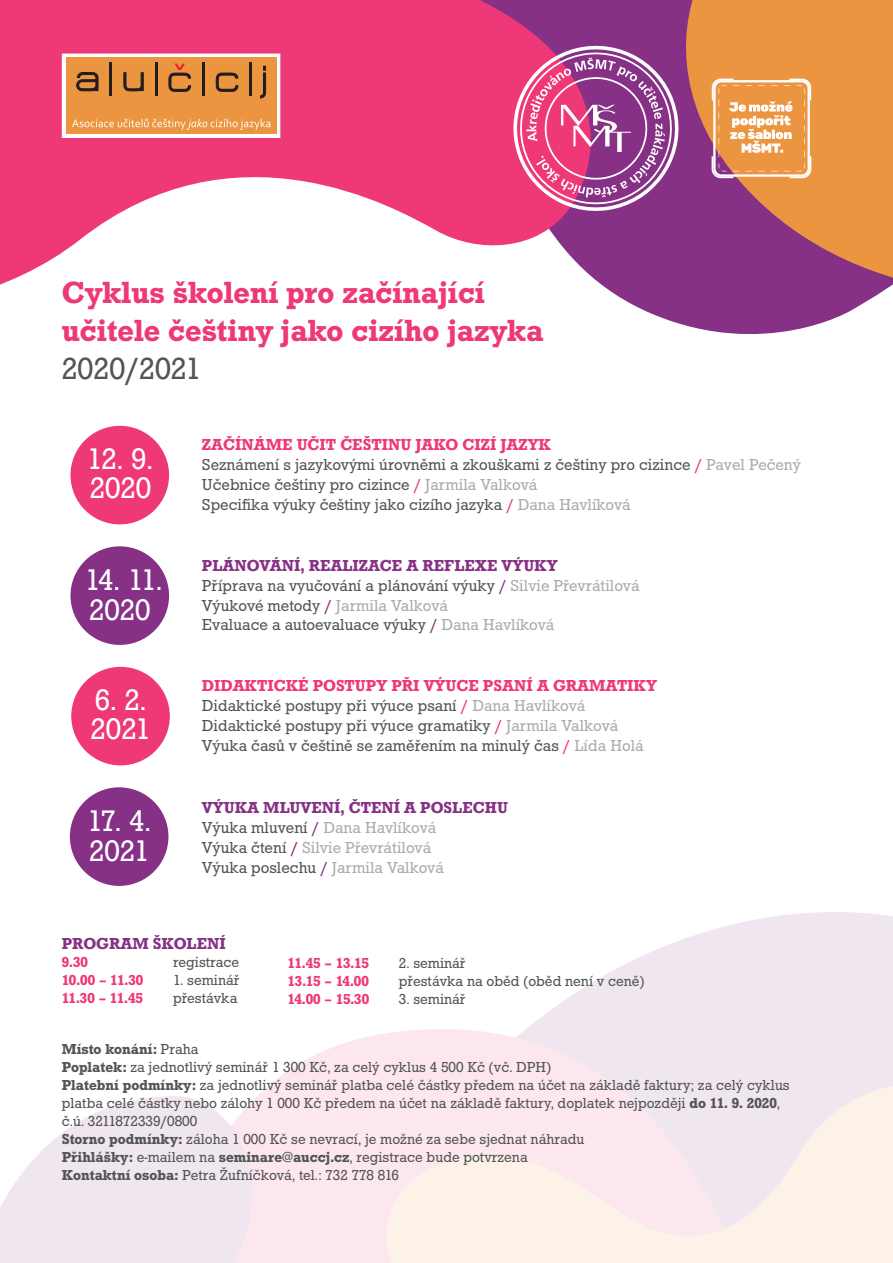
<style>
.page{position:relative;width:893px;height:1263px;background:#fff}
.page>*{position:absolute;margin:0;border:0;box-sizing:border-box;transform-origin:0 0}
.t1{font:500 31.65px/38.1px "Roctus TOT";color:#ee3877}
.t2{font:31.65px "Roctus TOT";color:#535454}
.t3{font:30.75px "Roctus TOT";color:#fff}
.t4{font:16.5px/19.8px "Roctus TOT";color:#535454}
.t5{font:16.5px/19.8px "Roctus TOT";color:#ababab}
.t6{font:500 16.5px "Roctus TOT";color:#863186}
.t7{font:15px/18px "Roctus TOT";color:#535454}
.t8{font:500 15px "Roctus TOT";letter-spacing:-.015em;color:#ee3877}
.s1{font-weight:500;color:#ee3877}
.s2{color:#ee3877}
.s3{color:#ababab}
.s4{font-weight:500;color:#863186}
.s5{color:#863186}
.s6{color:#535454}
.s7{font-weight:500}
</style>
<div class="page">
<svg style="left:554px;top:912px;width:339px;height:152px;fill:#f0e6f0"></svg>
<svg style="left:258px;top:1008px;width:531px;height:255px;fill:#fde7ef"></svg>
<svg style="left:382px;top:1064px;width:511px;height:199px;background:#f9ebec"></svg>
<svg style="left:0;top:1096px;width:298px;height:167px;background:#f4e9f1"></svg>
<svg style="left:0;top:0;width:618px;height:296px;fill:#ee3877"></svg>
<svg style="left:618px;top:0;width:275px;height:323px;background:#bd6966"></svg>
<svg style="left:712px;top:79px;width:99px;height:99px"></svg>
<svg style="left:511px;top:44px;width:170px;height:169px;background:#bf5a98"></svg>
<div style="left:62px;top:54px;width:218px;height:84px;border:8px solid #fff"></div>
<div style="left:66px;top:58px;width:210px;height:76px;background:#ec9541"></div>
<hr style="left:110px;top:62px;width:2px;height:33px;background:#211d1e">
<hr style="left:155px;top:62px;width:2px;height:33px;background:#211d1e">
<hr style="left:202px;top:62px;width:2px;height:33px;background:#211d1e">
<hr style="left:250px;top:62px;width:2px;height:33px;background:#211d1e">
<svg style="left:76px;top:72px;width:22px;height:19px"></svg>
<svg style="left:124px;top:72px;width:19px;height:19px"></svg>
<svg style="left:260px;top:66px;width:6px;height:32px"></svg>
<svg style="left:216px;top:73px;width:22px;height:19px"></svg>
<svg style="left:169px;top:64px;width:22px;height:28px"></svg>
<svg style="left:72px;top:119px;width:198px;height:11px"></svg>
<div style="left:70px;top:546px;width:99px;height:99px;background:#863186;border-radius:50%"></div>
<div style="left:71px;top:667px;width:99px;height:98px;background:#ee3877;border-radius:50%"></div>
<div style="left:70px;top:787px;width:98px;height:99px;background:#863186;border-radius:50%"></div>
<div style="left:70px;top:426px;width:99px;height:98px;background:#ee3877;border-radius:50%"></div>
<h1 class="t1" style="left:62px;top:273px;width:483px">Cyklus školení pro začínající učitele češtiny jako cizího jazyka</h1>
<h1 class="t2" style="left:62px;top:351px;width:141px">2020/2021</h1>
<h2 class="t3" style="left:87px;top:442px;width:68px">12. 9.</h2>
<h2 class="t3" style="left:90px;top:471px;width:63px">2020</h2>
<h2 class="t3" style="left:85px;top:563px;width:79px">14. 11.</h2>
<h2 class="t3" style="left:89px;top:592px;width:63px">2020</h2>
<h2 class="t3" style="left:95px;top:683px;width:53px">6. 2.</h2>
<h2 class="t3" style="left:91px;top:712px;width:61px">2021</h2>
<h2 class="t3" style="left:87px;top:804px;width:66px">17. 4.</h2>
<h2 class="t3" style="left:89px;top:833px;width:61px">2021</h2>
<p class="t4" style="left:202px;top:435px;width:601px"><span class="s1">ZAČÍNÁME UČIT ČEŠTINU JAKO CIZÍ JAZYK<br></span>Seznámení s jazykovými úrovněmi a zkouškami z češtiny pro cizince <span class="s2">/</span> <span class="s3">Pavel Pečený </span>Učebnice češtiny pro cizince <span class="s2">/</span> <span class="s3">Jarmila Valková<br></span>Specifika výuky češtiny jako cizího jazyka <span class="s2">/</span> <span class="s3">Dana Havlíková</span></p>
<p class="t4" style="left:202px;top:556px;width:439px"><span class="s4">PLÁNOVÁNÍ, REALIZACE A REFLEXE VÝUKY<br></span>Příprava na vyučování a plánování výuky <span class="s5">/</span> <span class="s3">Silvie Převrátilová </span>Výukové metody <span class="s5">/</span> <span class="s3">Jarmila Valková<br></span>Evaluace a autoevaluace výuky <span class="s5">/</span> <span class="s3">Dana Havlíková</span></p>
<p class="t4" style="left:202px;top:676px;width:456px"><span class="s1">DIDAKTICKÉ POSTUPY PŘI VÝUCE PSANÍ A GRAMATIKY </span>Didaktické postupy při výuce psaní <span class="s2">/</span> <span class="s3">Dana Havlíková </span>Didaktické postupy při výuce gramatiky <span class="s2">/</span> <span class="s3">Jarmila Valková </span>Výuka časů v češtině se zaměřením na minulý čas <span class="s2">/</span> <span class="s3">Lída Holá</span></p>
<p class="t5" style="left:202px;top:798px;width:307px"><span class="s4">VÝUKA MLUVENÍ, ČTENÍ A POSLECHU<br></span><span class="s6">Výuka mluvení</span> <span class="s5">/</span> Dana Havlíková<br><span class="s6">Výuka čtení</span> <span class="s5">/</span> Silvie Převrátilová<br><span class="s6">Výuka poslechu</span> <span class="s5">/</span> Jarmila Valková</p>
<p class="t6" style="left:62px;top:934px;width:165px">PROGRAM ŠKOLENÍ</p>
<p class="t8" style="left:62px;top:954px;width:28px">9.30</p>
<p class="t7" style="left:173px;top:954px;width:68px">registrace</p>
<p class="t8" style="left:62px;top:972px;width:83px">10.00 – 11.30</p>
<p class="t7" style="left:173px;top:972px;width:68px">1. seminář</p>
<p class="t8" style="left:62px;top:990px;width:83px">11.30 – 11.45</p>
<p class="t7" style="left:173px;top:990px;width:66px">přestávka</p>
<p class="t7" style="left:62px;top:1040px;width:729px"><span class="s7">Místo konání:</span> Praha<br><span class="s7">Poplatek:</span> za jednotlivý seminář 1 300 Kč, za celý cyklus 4 500 Kč (vč. DPH)<br><span class="s7">Platební podmínky:</span> za jednotlivý seminář platba celé částky předem na účet na základě faktury; za celý cyklus platba celé částky nebo zálohy 1 000 Kč předem na účet na základě faktury, doplatek nejpozději <span class="s7">do 11. 9. 2020</span>, č.ú. 3211872339/0800<br><span class="s7">Storno podmínky:</span> záloha 1 000 Kč se nevrací, je možné za sebe sjednat náhradu<br><span class="s7">Přihlášky:</span> e-mailem na <span class="s7">seminare@auccj.cz</span>, registrace bude potvrzena<br><span class="s7">Kontaktní osoba:</span> Petra Žufníčková, tel.: 732 778 816</p>
<p class="t8" style="left:288px;top:954px;width:83px">11.45 – 13.15</p>
<p class="t7" style="left:399px;top:954px;width:68px">2. seminář</p>
<p class="t8" style="left:288px;top:972px;width:83px">13.15 – 14.00</p>
<p class="t7" style="left:399px;top:972px;width:247px">přestávka na oběd (oběd není v ceně)</p>
<p class="t8" style="left:288px;top:990px;width:83px">14.00 – 15.30</p>
<p class="t7" style="left:399px;top:990px;width:68px">3. seminář</p>
</div>
